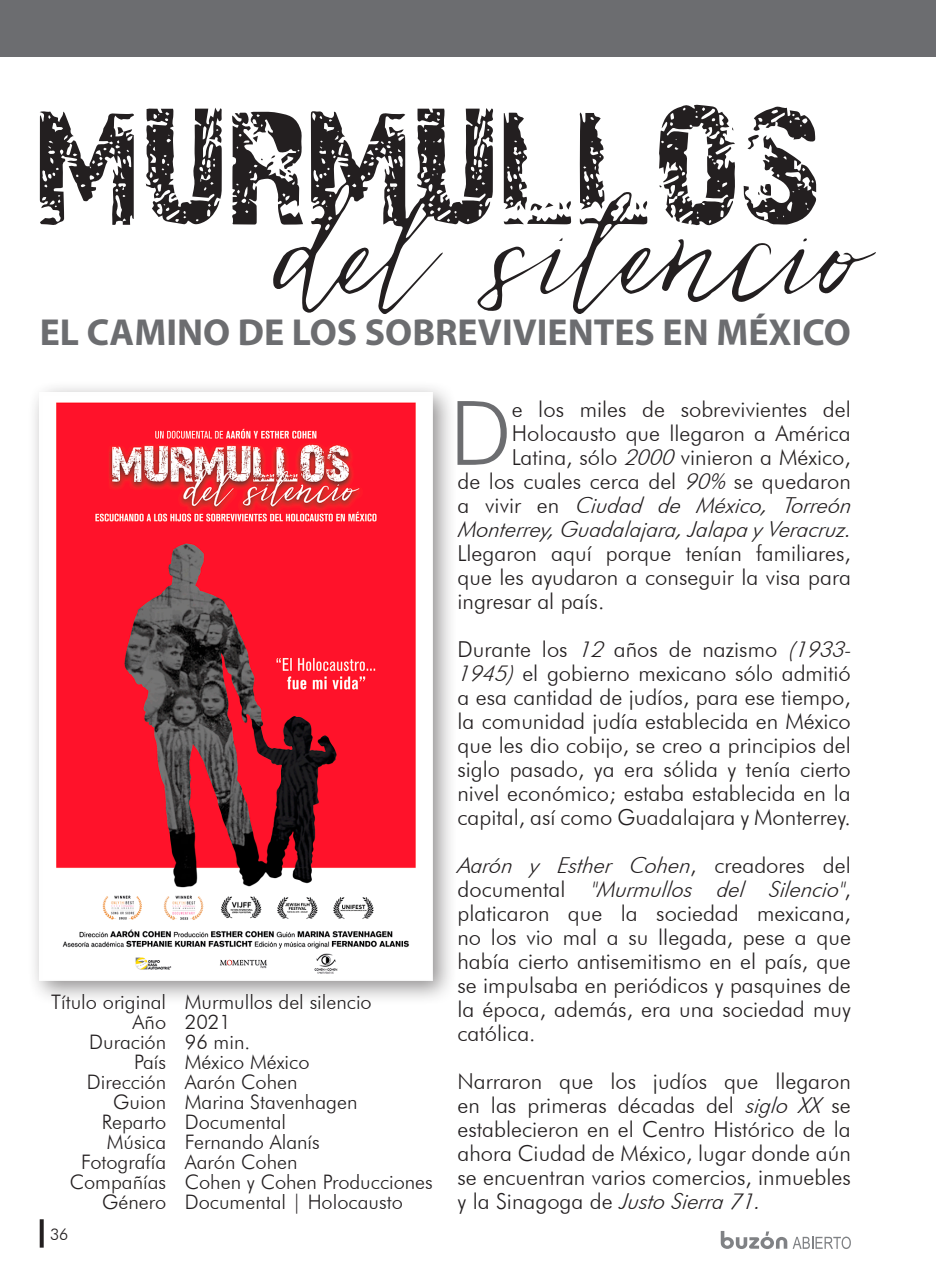
<style>
.page{position:relative;width:936px;height:1276px;background:#fff}
.page>*{position:absolute;margin:0;border:0;box-sizing:border-box;transform-origin:0 0}
.t1{font:300 89.2px "Futura BT";color:#6c6d70}
.t2{font:700 37.8px "Myriad Pro";color:#6c6d70}
.t3{font:300 22px/24px "Futura BT";color:#231f20;text-align:justify}
.t4{font:italic 300 22px "Futura BT";color:#231f20}
.t5{font:300 20px "Futura BT";color:#231f20}
.t6{font:300 16px "Futura BT";color:#231f20}
.s1{font-style:italic}
.s2{font-style:normal}
</style>
<div class="page">
<svg style="left:720px;top:1231px;width:130px;height:18px"></svg>
<svg style="left:40px;top:1219px;width:4px;height:28px"></svg>
<div style="left:0;top:0;width:935px;height:57px;background:#6c6d70"></div>
<div style="left:27px;top:380px;width:430px;height:625px;background:#231f20;opacity:.5"></div>
<img style="left:40px;top:393px;width:393px;height:587px">
<svg style="left:493px;top:192px;width:383px;height:122px"></svg>
<svg style="left:579px;top:112px;width:25px;height:98px"></svg>
<svg style="left:40px;top:111px;width:94px;height:114px"></svg>
<svg style="left:636px;top:201px;width:13px;height:9px"></svg>
<svg style="left:145px;top:108px;width:77px;height:117px"></svg>
<svg style="left:503px;top:113px;width:69px;height:111px"></svg>
<svg style="left:742px;top:106px;width:74px;height:119px"></svg>
<svg style="left:659px;top:104px;width:76px;height:123px"></svg>
<svg style="left:232px;top:108px;width:261px;height:206px"></svg>
<p class="t2" style="left:40px;top:307px;width:812px">EL CAMINO DE LOS SOBREVIVIENTES EN MÉXICO</p>
<p class="t5" style="left:51px;top:989px;width:116px">Título original</p>
<p class="t5" style="left:133px;top:1009px;width:35px">Año</p>
<p class="t5" style="left:89px;top:1029px;width:78px">Duración</p>
<p class="t5" style="left:134px;top:1049px;width:33px">País</p>
<p class="t5" style="left:87px;top:1069px;width:81px">Dirección</p>
<p class="t5" style="left:113px;top:1089px;width:55px">Guion</p>
<p class="t5" style="left:102px;top:1109px;width:66px">Reparto</p>
<p class="t5" style="left:107px;top:1129px;width:61px">Música</p>
<p class="t5" style="left:81px;top:1149px;width:87px">Fotografía</p>
<p class="t5" style="left:70px;top:1169px;width:98px">Compañías</p>
<p class="t5" style="left:102px;top:1189px;width:66px">Género</p>
<p class="t6" style="left:50px;top:1224px;width:20px">36</p>
<p class="t5" style="left:185px;top:989px;width:188px">Murmullos del silencio</p>
<p class="t5" style="left:185px;top:1009px;width:48px">2021</p>
<p class="t5" style="left:185px;top:1029px;width:67px">96 min.</p>
<p class="t5" style="left:185px;top:1049px;width:126px">México México</p>
<p class="t5" style="left:185px;top:1069px;width:114px">Aarón Cohen</p>
<p class="t5" style="left:185px;top:1089px;width:174px">Marina Stavenhagen</p>
<p class="t5" style="left:185px;top:1109px;width:103px">Documental</p>
<p class="t5" style="left:185px;top:1129px;width:136px">Fernando Alanís</p>
<p class="t5" style="left:185px;top:1149px;width:114px">Aarón Cohen</p>
<p class="t5" style="left:185px;top:1169px;width:249px">Cohen y Cohen Producciones</p>
<p class="t5" style="left:185px;top:1189px;width:219px">Documental | Holocausto</p>
<p class="t1" style="left:449px;top:379px;width:64px">D</p>
<p class="t3" style="left:511px;top:397px;width:340px">e los miles de sobrevivientes del</p>
<p class="t3" style="left:511px;top:421px;width:340px">Holocausto que llegaron a América</p>
<p class="t3" style="left:511px;top:445px;width:340px">Latina, sólo <span class="s1">2000</span> vinieron a México,</p>
<p class="t3" style="left:457px;top:469px;width:395px">de los cuales cerca del <span class="s1">90%</span> se quedaron</p>
<p class="t4" style="left:457px;top:492px;width:399px"><span class="s2">a v i v i r e n</span> Ciudad de México, Torreón</p>
<p class="t4" style="left:457px;top:516px;width:399px">Monterrey, Guadalajara, Jalap a y Veracruz.</p>
<p class="t3" style="left:457px;top:541px;width:395px">Llegaron aquí porque tenían familiares,</p>
<p class="t3" style="left:457px;top:565px;width:395px">que les ayudaron a conseguir la visa para</p>
<p class="t3" style="left:457px;top:589px;width:148px">ingresar al país.</p>
<p class="t3" style="left:457px;top:637px;width:399px;text-align:left">Durante los <span class="s1">12</span> años de nazismo <span class="s1">(1933- 1945)</span> el gobierno mexicano sólo admitió a esa cantidad de judíos, para ese tiempo, la comunidad judía establecida en México que les dio cobijo, se creo a principios del siglo pasado, ya era sólida y tenía cierto nivel económico; estaba establecida en la capital, así como Guadalajara y Monterrey.</p>
<p class="t3" style="left:457px;top:853px;width:395px"><span class="s1">Aarón y Esther Cohen</span>, c re a d o re s d e l d o c u m e n t a l <span class="s1">"Murmullos del Silencio"</span>, platicaron que la sociedad mexicana, no los vio mal a su llegada, pese a que había cierto antisemitismo en el país, que se impulsaba en periódicos y pasquines de la época, además, era una sociedad muy católica.</p>
<p class="t3" style="left:457px;top:1069px;width:395px">Narraron que los judíos que llegaron en las primeras décadas del <span class="s1">siglo XX</span> se establecieron en el Centro Histórico de la ahora Ciudad de México, lugar donde aún se encuentran varios comercios, inmuebles y la Sinagoga de <span class="s1">Justo Sierra 71.</span></p>
</div>
